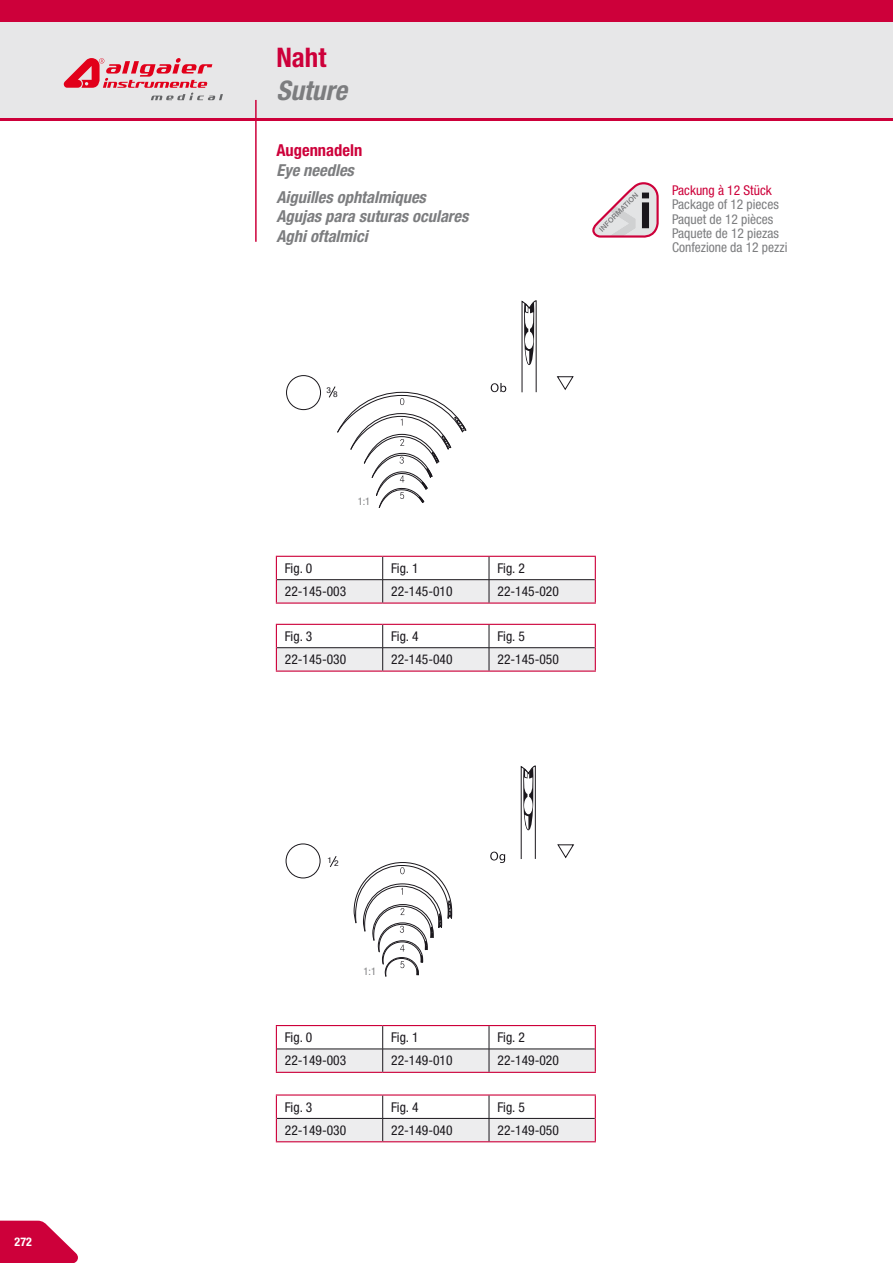
<style>
.page{position:relative;width:893px;height:1263px;background:#fff}
.page>*{position:absolute;margin:0;border:0;box-sizing:border-box;transform-origin:0 0}
.t1{font:italic 700 condensed 27px "Helvetica Neue LT Std";color:#7c7d7f}
.t2{font:700 condensed 27px "Helvetica Neue LT Std";color:#cd003a}
.t3{font:italic 700 condensed 16.5px/27px "Helvetica Neue LT Std";color:#7c7d7f}
.t4{font:700 condensed 16.5px "Helvetica Neue LT Std";color:#cd003a}
.t5{font:condensed 13.5px "Helvetica Neue LT Std";color:#1a171c}
.t6{font:condensed 13.5px/14.2px "Helvetica Neue LT Std";color:#7c7d7f}
.t7{font:condensed 13.5px "Helvetica Neue LT Std";color:#cd003a}
.t8{font:700 condensed 12px "Helvetica Neue LT Std";color:#fff}
.t9{font:condensed 10.5px "Helvetica Neue LT Std";color:#7c7d7f}
.t10{font:condensed 8.1px "Helvetica Neue LT Std";color:#1a171c;scale:1.17 1}
</style>
<div class="page">
<svg style="left:0;top:1220px;width:78px;height:43px"></svg>
<hr style="left:0;top:1262px;width:74px;height:1px;background:#cd003a">
<div style="left:0;top:21px;width:893px;height:98px;background:#e7e7e8"></div>
<div style="left:0;top:0;width:893px;height:21px;background:#cd003a"></div>
<hr style="left:0;top:119px;width:893px;height:2px;background:#cd003a">
<svg style="left:64px;top:58px;width:159px;height:42px"></svg>
<hr style="left:255px;top:100px;width:2px;height:142px;background:#cd003a">
<hr style="left:276px;top:556px;width:107px;height:1px;background:#cd003a">
<hr style="left:383px;top:556px;width:106px;height:1px;background:#cd003a">
<hr style="left:489px;top:556px;width:107px;height:1px;background:#cd003a">
<hr style="left:276px;top:602px;width:107px;height:2px;background:#cd003a">
<hr style="left:383px;top:602px;width:106px;height:2px;background:#cd003a">
<hr style="left:489px;top:602px;width:107px;height:2px;background:#cd003a">
<svg style="left:276px;top:557px;width:320px;height:46px"></svg>
<hr style="left:489px;top:579px;width:106px;height:1px;background:#1a171c">
<hr style="left:276px;top:624px;width:107px;height:1px;background:#cd003a">
<hr style="left:383px;top:624px;width:106px;height:1px;background:#cd003a">
<hr style="left:489px;top:624px;width:107px;height:1px;background:#cd003a">
<hr style="left:276px;top:670px;width:107px;height:2px;background:#cd003a">
<hr style="left:383px;top:670px;width:106px;height:2px;background:#cd003a">
<hr style="left:489px;top:670px;width:107px;height:2px;background:#cd003a">
<svg style="left:276px;top:625px;width:320px;height:46px"></svg>
<hr style="left:489px;top:647px;width:106px;height:1px;background:#1a171c">
<svg style="left:557px;top:376px;width:16px;height:14px"></svg>
<svg style="left:491px;top:383px;width:15px;height:9px"></svg>
<div style="left:286px;top:375px;width:35px;height:35px;border:1px solid #1a171c;border-radius:50%"></div>
<svg style="left:521px;top:300px;width:16px;height:93px"></svg>
<hr style="left:276px;top:1025px;width:107px;height:1px;background:#cd003a">
<hr style="left:383px;top:1025px;width:106px;height:1px;background:#cd003a">
<hr style="left:489px;top:1025px;width:107px;height:1px;background:#cd003a">
<hr style="left:276px;top:1072px;width:107px;height:1px;background:#cd003a">
<hr style="left:383px;top:1072px;width:106px;height:1px;background:#cd003a">
<hr style="left:489px;top:1072px;width:107px;height:1px;background:#cd003a">
<svg style="left:276px;top:1026px;width:320px;height:46px"></svg>
<hr style="left:489px;top:1049px;width:106px;height:1px;background:#1a171c">
<hr style="left:276px;top:1094px;width:107px;height:1px;background:#cd003a">
<hr style="left:383px;top:1094px;width:106px;height:1px;background:#cd003a">
<hr style="left:489px;top:1094px;width:107px;height:1px;background:#cd003a">
<svg style="left:276px;top:1095px;width:320px;height:47px"></svg>
<hr style="left:489px;top:1118px;width:106px;height:1px;background:#1a171c">
<svg style="left:558px;top:844px;width:16px;height:14px"></svg>
<svg style="left:490px;top:852px;width:15px;height:11px"></svg>
<div style="left:286px;top:843px;width:34px;height:35px;border:1px solid #1a171c;border-radius:50%"></div>
<svg style="left:353px;top:862px;width:100px;height:114px"></svg>
<svg style="left:520px;top:765px;width:16px;height:94px"></svg>
<svg style="left:593px;top:182px;width:66px;height:56px"></svg>
<svg style="left:328px;top:386px;width:139px;height:121px"></svg>
<svg style="left:329px;top:856px;width:8px;height:11px"></svg>
<p class="t8" style="left:15px;top:1234px;width:19px">272</p>
<h1 class="t2" style="left:276px;top:41px;width:51px">Naht</h1>
<h1 class="t1" style="left:276px;top:74px;width:72px">Suture</h1>
<p class="t4" style="left:276px;top:140px;width:87px">Augennadeln</p>
<p class="t3" style="left:276px;top:157px;width:151px">Eye needles<br>Aiguilles ophtalmiques</p>
<p class="t3" style="left:276px;top:207px;width:194px;line-height:19.5px">Agujas para suturas oculares<br>Aghi oftalmici</p>
<p class="t10" style="left:326px;top:387px;width:11px">3 8</p>
<p class="t9" style="left:358px;top:495px;width:14px">1:1</p>
<p class="t5" style="left:285px;top:560px;width:29px">Fig. 0</p>
<p class="t5" style="left:391px;top:560px;width:29px">Fig. 1</p>
<p class="t5" style="left:497px;top:560px;width:29px">Fig. 2</p>
<p class="t5" style="left:285px;top:584px;width:63px">22-145-003</p>
<p class="t5" style="left:391px;top:584px;width:63px">22-145-010</p>
<p class="t5" style="left:497px;top:584px;width:63px">22-145-020</p>
<p class="t5" style="left:285px;top:628px;width:29px">Fig. 3</p>
<p class="t5" style="left:391px;top:628px;width:29px">Fig. 4</p>
<p class="t5" style="left:497px;top:628px;width:29px">Fig. 5</p>
<p class="t5" style="left:285px;top:652px;width:63px">22-145-030</p>
<p class="t5" style="left:391px;top:652px;width:63px">22-145-040</p>
<p class="t5" style="left:497px;top:652px;width:63px">22-145-050</p>
<p class="t10" style="left:327px;top:857px;width:11px">1 2</p>
<p class="t9" style="left:363px;top:965px;width:14px">1:1</p>
<p class="t5" style="left:285px;top:1029px;width:29px">Fig. 0</p>
<p class="t5" style="left:391px;top:1029px;width:29px">Fig. 1</p>
<p class="t5" style="left:497px;top:1029px;width:29px">Fig. 2</p>
<p class="t5" style="left:285px;top:1053px;width:63px">22-149-003</p>
<p class="t5" style="left:391px;top:1053px;width:63px">22-149-010</p>
<p class="t5" style="left:497px;top:1053px;width:63px">22-149-020</p>
<p class="t5" style="left:285px;top:1099px;width:29px">Fig. 3</p>
<p class="t5" style="left:391px;top:1099px;width:29px">Fig. 4</p>
<p class="t5" style="left:497px;top:1099px;width:29px">Fig. 5</p>
<p class="t5" style="left:285px;top:1122px;width:63px">22-149-030</p>
<p class="t5" style="left:391px;top:1122px;width:63px">22-149-040</p>
<p class="t5" style="left:497px;top:1122px;width:63px">22-149-050</p>
<p class="t7" style="left:672px;top:182px;width:101px">Packung à 12 Stück</p>
<p class="t6" style="left:672px;top:197px;width:117px">Package of 12 pieces<br>Paquet de 12 pièces<br>Paquete de 12 piezas<br>Confezione da 12 pezzi</p>
</div>
